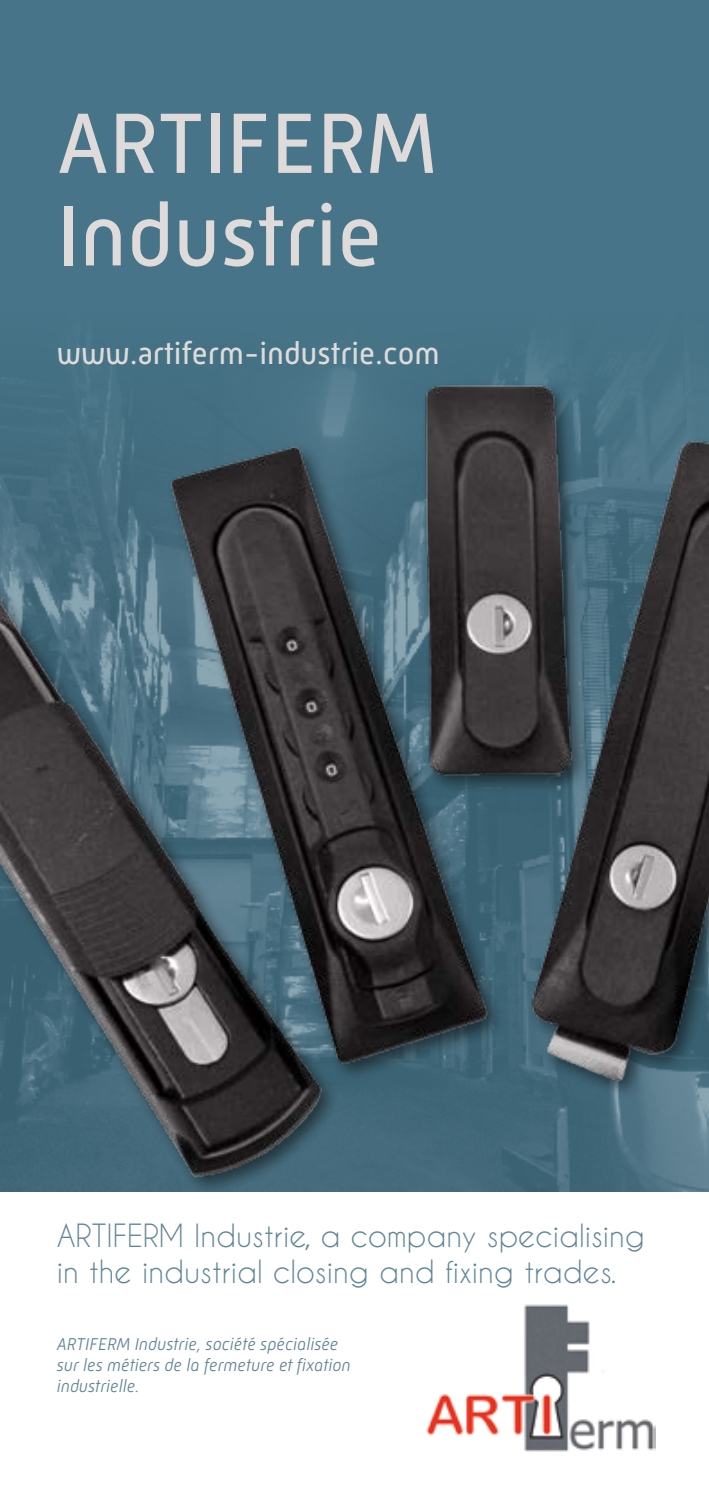
<style>
.page{position:relative;width:709px;height:1489px;background:#fff}
.page>*{position:absolute;margin:0;border:0;box-sizing:border-box;transform-origin:0 0}
.t1{font:87.5px/92.5px "Mic 32 New";color:#dedbda}
.t2{font:31.25px "Mic 32 New";color:#dedbda}
.t3{font:30px/36px "Caviar Dreams";color:#608597}
.t4{font:italic 300 17.5px/21px "Mic 32 New";color:#608597}
</style>
<div class="page">
<div style="left:0;top:0;width:709px;height:1191px;background:#477488"></div>
<img style="left:426px;top:1304px;width:229px;height:147px">
<img style="left:0;top:359px;width:709px;height:832px">
<h1 class="t1" style="left:57px;top:96px;width:382px">ARTIFERM<br>Industrie</h1>
<h2 class="t2" style="left:57px;top:335px;width:385px">www.artiferm-industrie.com</h2>
<h3 class="t3" style="left:57px;top:1216px;width:589px">ARTIFERM Industrie, a company specialising in the industrial closing and fixing trades.</h3>
<p class="t4" style="left:57px;top:1333px;width:295px">ARTIFERM Industrie, société spécialisée sur les métiers de la fermeture et fixation industrielle.</p>
</div>
